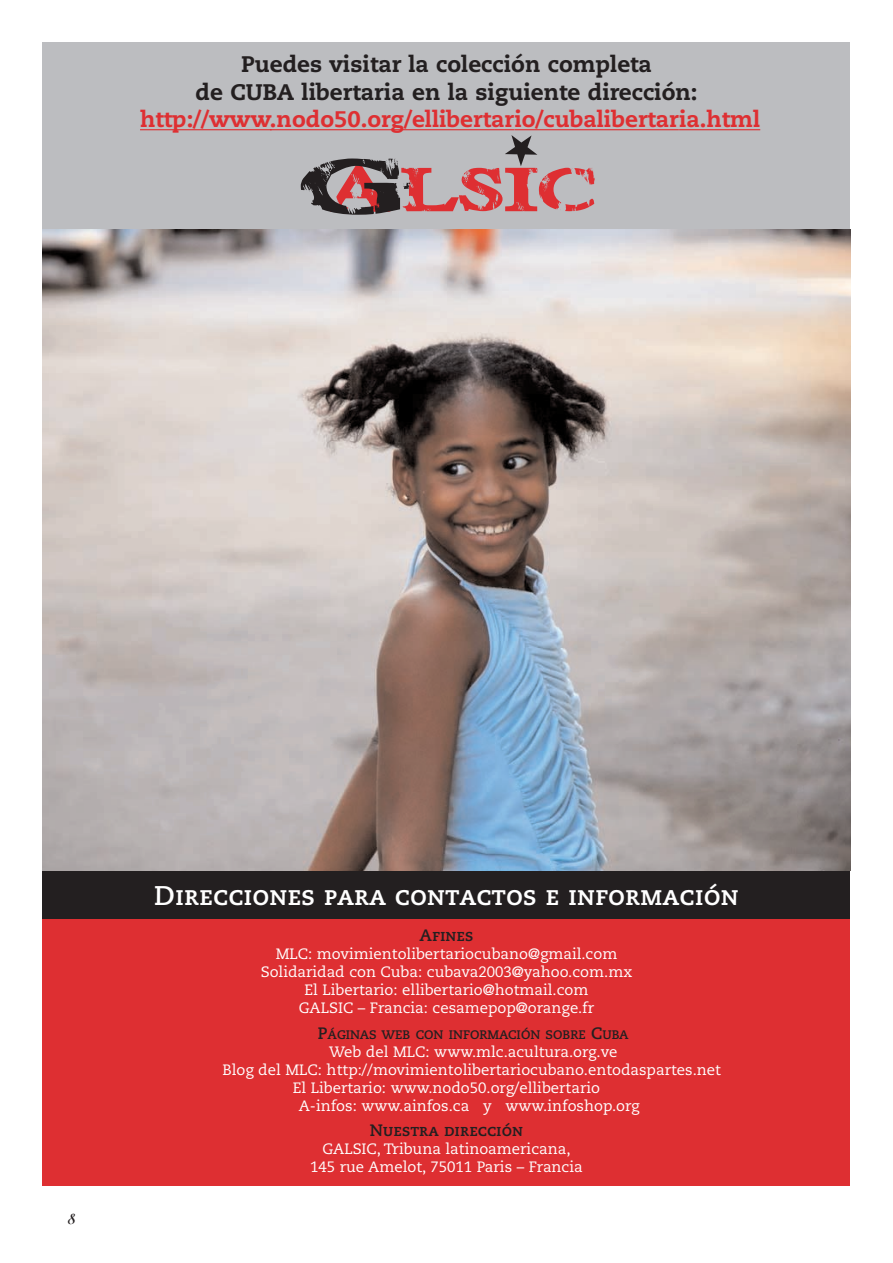
<style>
.page{position:relative;width:893px;height:1263px;background:#fff}
.page>*{position:absolute;margin:0;border:0;box-sizing:border-box;transform-origin:0 0}
.t1{font:56.25px "HAPPYDAZE";color:#231f20;scale:2 1}
.t2{font:43.5px "HAPPYDAZE";color:#de2f32;scale:1.5 1}
.t3{font:27px "Caecilia Bold SC";color:#fff}
.t4{font:800 22.5px/27.6px "Caecilia";color:#231f20;text-align:center}
.t5{font:800 22.5px "Caecilia";color:#de2f32}
.t6{font:16.5px "Caecilia Bold SC";color:#231f20}
.t7{font:15px/18px "Caecilia";color:#fff;text-align:center}
.t8{font:500 15px "Arkona";color:#231f20}
.t9{font:12.3px "Caecilia Bold SC";color:#231f20}
.s1{font-size:46.65px}
.s2{font-size:16.5px}
</style>
<div class="page">
<div style="left:43px;top:43px;width:807px;height:187px;background:#bcbdc0"></div>
<hr style="left:140px;top:129px;width:132px;height:1px;background:#de2f32">
<hr style="left:270px;top:129px;width:244px;height:1px;background:#de2f32">
<hr style="left:514px;top:129px;width:165px;height:1px;background:#de2f32">
<hr style="left:679px;top:129px;width:81px;height:1px;background:#de2f32">
<div style="left:43px;top:916px;width:807px;height:270px;background:#de2f32"></div>
<div style="left:43px;top:867px;width:807px;height:51px;background:#231f20"></div>
<img style="left:43px;top:230px;width:807px;height:640px">
<svg style="left:500px;top:129px;width:45px;height:2px"></svg>
<h3 class="t4" style="left:196px;top:53px;width:504px">Puedes visitar la colección completa<br>de CUBA libertaria en la siguiente dirección:</h3>
<h3 class="t5" style="left:140px;top:110px;width:622px">http://www.nodo50.org/ellibertario/cubalibertaria.html</h3>
<h1 class="t1" style="left:301px;top:158px;width:52px">G</h1>
<h2 class="t2" style="left:327px;top:167px;width:181px"><span class="s1">A</span> LSIC</h2>
<p class="t8" style="left:68px;top:1213px;width:9px">8</p>
<h3 class="t3" style="left:154px;top:884px;width:586px">Direcciones para contactos e información</h3>
<p class="t6" style="left:420px;top:929px;width:55px">Afines</p>
<p class="t7" style="left:261px;top:946px;width:373px">MLC: movimientolibertariocubano@gmail.com Solidaridad con Cuba: cubava2003@yahoo.com.mx El Libertario: ellibertario@hotmail.com<br>GALSIC – Francia: cesamepop@orange.fr</p>
<p class="t9" style="left:318px;top:1029px;width:312px"><span class="s2">P</span>ÁGINAS WEB CON INFORMACIÓN SOBRE <span class="s2">C</span>UBA</p>
<p class="t7" style="left:329px;top:1044px;width:290px">Web del MLC: www.mlc.acultura.org.ve</p>
<p class="t7" style="left:222px;top:1062px;width:500px">Blog del MLC: http://movimientolibertariocubano.entodaspartes.net</p>
<p class="t7" style="left:293px;top:1080px;width:309px">El Libertario: www.nodo50.org/ellibertario</p>
<p class="t7" style="left:299px;top:1098px;width:342px">A-infos: www.ainfos.ca y www.infoshop.org</p>
<p class="t6" style="left:370px;top:1124px;width:155px">Nuestra dirección</p>
<p class="t7" style="left:310px;top:1141px;width:274px">GALSIC, Tribuna latinoamericana,<br>145 rue Amelot, 75011 Paris – Francia</p>
</div>
